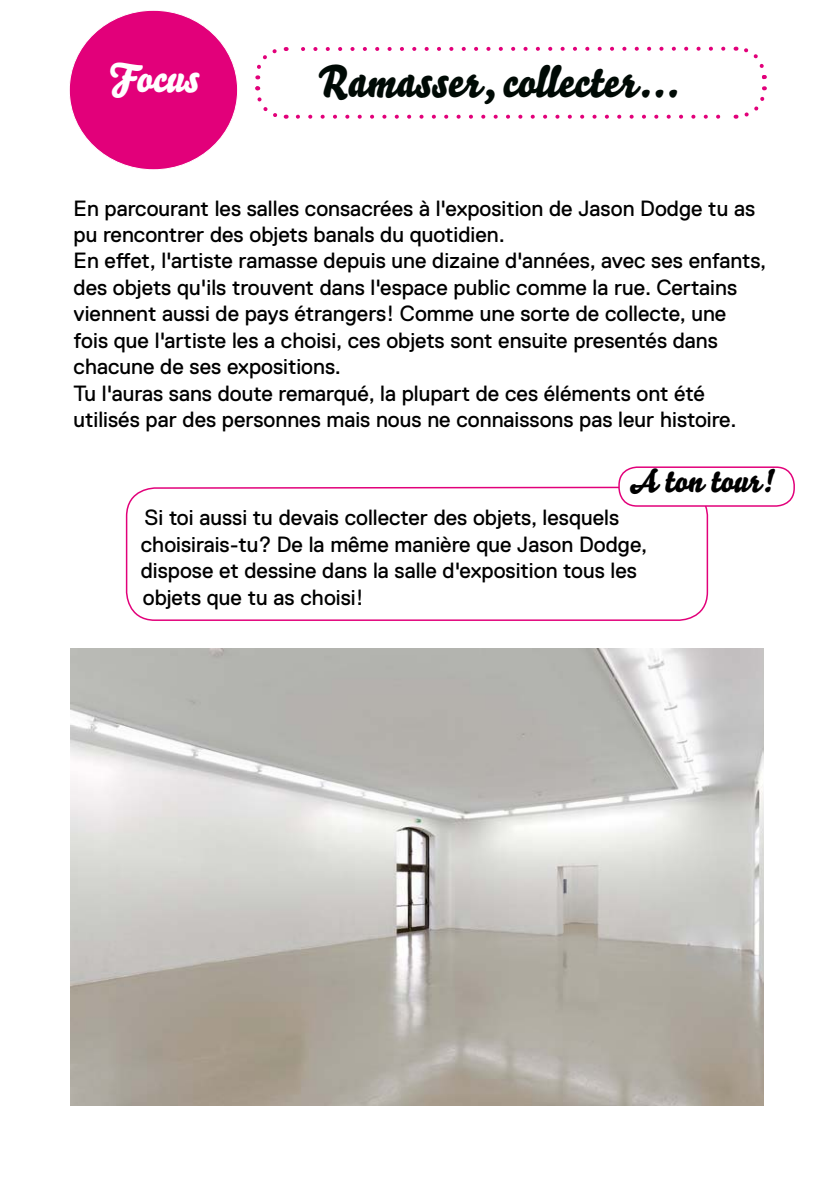
<style>
.page{position:relative;width:834px;height:1191px;background:#fff}
.page>*{position:absolute;margin:0;border:0;box-sizing:border-box;transform-origin:0 0}
.t1{font:44px "Bello Pro";color:#000a05}
.t2{font:40px "Bello Pro";color:#fff}
.t3{font:32px "Bello Pro";color:#000}
.t4{font:22px/26.4px "Replica Std";color:#000}
</style>
<div class="page">
<div style="left:69px;top:10px;width:168px;height:160px;background:#e2007a;border-radius:50%"></div>
<svg style="left:298px;top:115px;width:423px;height:4px"></svg>
<svg style="left:301px;top:47px;width:422px;height:4px"></svg>
<svg style="left:735px;top:46px;width:32px;height:73px"></svg>
<svg style="left:255px;top:47px;width:31px;height:72px"></svg>
<svg style="left:125px;top:486px;width:583px;height:135px"></svg>
<div style="left:619px;top:467px;width:175px;height:39px;background:#fff;border-radius:18px"></div>
<div style="left:618px;top:466px;width:176px;height:41px;border:2px solid #e2007a;border-radius:18px"></div>
<img style="left:71px;top:649px;width:692px;height:456px">
<h2 class="t2" style="left:110px;top:49px;width:91px">Focus</h2>
<h1 class="t1" style="left:317px;top:51px;width:364px">Ramasser, collecter...</h1>
<p class="t4" style="left:74px;top:195px;width:694px">En parcourant les salles consacrées à l'exposition de Jason Dodge tu as pu rencontrer des objets banals du quotidien.<br>En effet, l'artiste ramasse depuis une dizaine d'années, avec ses enfants, des objets qu'ils trouvent dans l'espace public comme la rue. Certains viennent aussi de pays étrangers! Comme une sorte de collecte, une<br>fois que l'artiste les a choisi, ces objets sont ensuite presentés dans chacune de ses expositions.<br>Tu l'auras sans doute remarqué, la plupart de ces éléments ont été utilisés par des personnes mais nous ne connaissons pas leur histoire.</p>
<h3 class="t3" style="left:629px;top:458px;width:148px">A ton tour!</h3>
<p class="t4" style="left:141px;top:505px;width:508px">Si toi aussi tu devais collecter des objets, lesquels choisirais-tu? De la même manière que Jason Dodge, dispose et dessine dans la salle d'exposition tous les objets que tu as choisi!</p>
</div>
